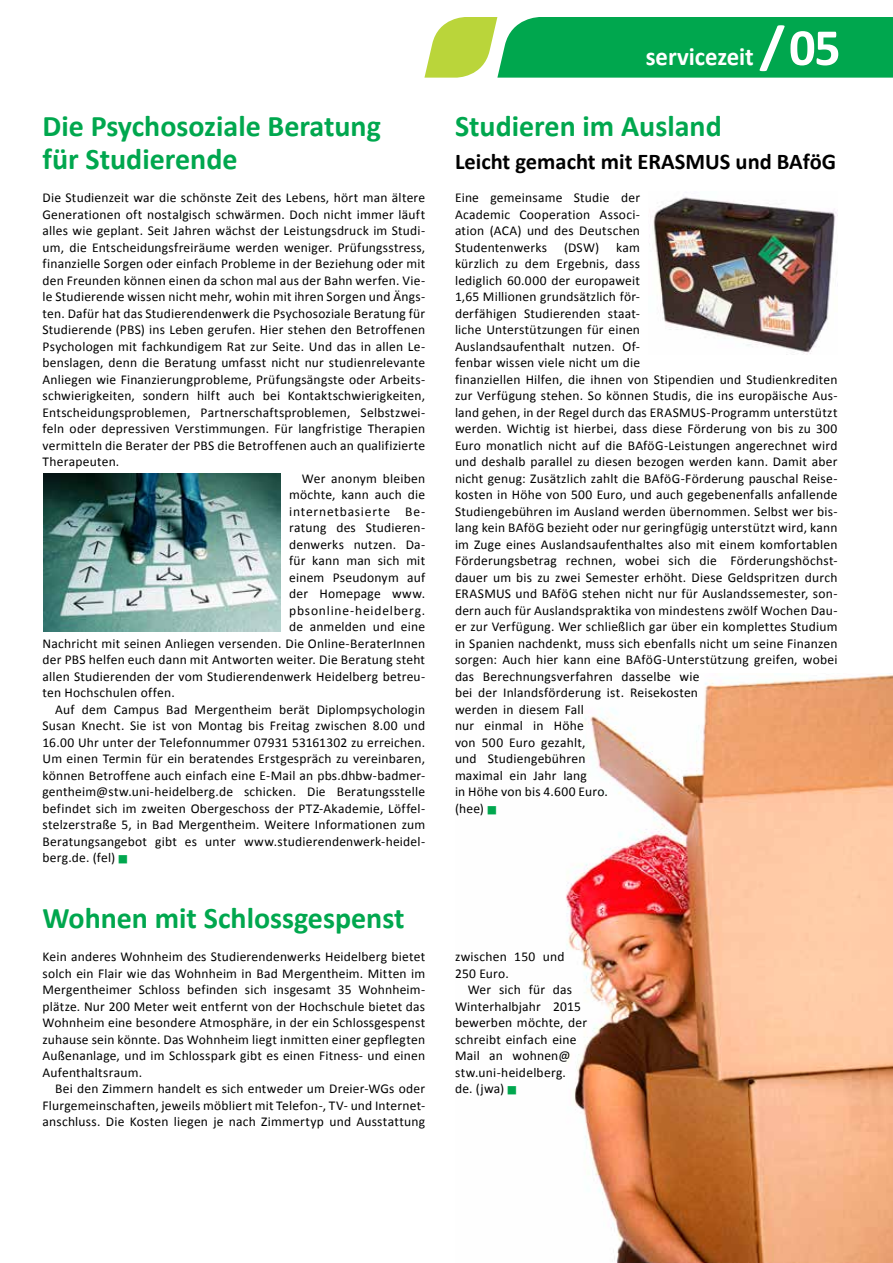
<style>
.page{position:relative;width:893px;height:1263px;background:#fff}
.page>*{position:absolute;margin:0;border:0;box-sizing:border-box;transform-origin:0 0}
.t1{font:700 30px/33px "Calibri";color:#00a74e}
.t2{font:700 25.5px "Calibri";color:#fff}
.t3{font:700 22.5px "Calibri";color:#000}
.t4{font:13.5px/16.5px "Calibri";letter-spacing:.015em;color:#000}
.t5{font:13.5px "Calibri";letter-spacing:.06em;color:#000}
.t6{font:13.5px "Calibri";letter-spacing:.055em;color:#000}
.s1{font-size:52.5px}
</style>
<div class="page">
<svg style="left:424px;top:17px;width:469px;height:61px;background:#28b258"></svg>
<img style="left:566px;top:675px;width:327px;height:588px">
<img style="left:44px;top:473px;width:237px;height:158px">
<img style="left:653px;top:197px;width:185px;height:158px">
<p class="t2" style="left:646px;top:40px;width:196px">servicezeit <span class="s1">/05</span></p>
<p class="t1" style="left:43px;top:110px;width:340px">Die Psychosoziale Beratung für Studierende</p>
<p class="t1" style="left:455px;top:110px;width:268px">Studieren im Ausland</p>
<p class="t3" style="left:455px;top:147px;width:383px">Leicht gemacht mit ERASMUS und BAföG</p>
<p class="t4" style="left:455px;top:189px;width:384px">Eine gemeinsame Studie der<br>Academic Cooperation Associ-<br>ation (ACA) und des Deutschen<br>Studentenwerks (DSW) kam<br>kürzlich zu dem Ergebnis, dass<br>lediglich 60.000 der europaweit<br>1,65 Millionen grundsätzlich för-<br>derfähigen Studierenden staat-<br>liche Unterstützungen für einen<br>Auslandsaufenthalt nutzen. Of-<br>fenbar wissen viele nicht um die<br>finanziellen Hilfen, die ihnen von Stipendien und Studienkrediten zur Verfügung stehen. So können Studis, die ins europäische Aus&shy;land gehen, in der Regel durch das ERASMUS-Programm unterstützt werden. Wichtig ist hierbei, dass diese Förderung von bis zu 300<br>Euro monatlich nicht auf die BAföG-Leistungen angerechnet wird und deshalb parallel zu diesen bezogen werden kann. Damit aber nicht genug: Zusätzlich zahlt die BAföG-Förderung pauschal Reise&shy;kosten in Höhe von 500 Euro, und auch gegebenenfalls anfallende Studiengebühren im Ausland werden übernommen. Selbst wer bis&shy;lang kein BAföG bezieht oder nur geringfügig unterstützt wird, kann im Zuge eines Auslandsaufenthaltes also mit einem komfortablen Förderungsbetrag rechnen, wobei sich die Förderungshöchst&shy;dauer um bis zu zwei Semester erhöht. Diese Geldspritzen durch ERASMUS und BAföG stehen nicht nur für Auslandssemester, son&shy;dern auch für Auslandspraktika von mindestens zwölf Wochen Dau&shy;er zur Verfügung. Wer schließlich gar über ein komplettes Studium in Spanien nachdenkt, muss sich ebenfalls nicht um seine Finanzen sorgen: Auch hier kann eine BAföG-Unterstützung greifen, wobei das Berechnungsverfahren dasselbe wie<br>bei der Inlandsförderung ist. Reisekosten<br>werden in diesem Fall<br>nur einmal in Höhe<br>von 500 Euro gezahlt,<br>und Studiengebühren<br>maximal ein Jahr lang<br>in Höhe von bis 4.600 Euro.<br>(hee)</p>
<p class="t4" style="left:43px;top:189px;width:384px">Die Studienzeit war die schönste Zeit des Lebens, hört man ältere</p>
<p class="t4" style="left:43px;top:206px;width:384px">Generationen oft nostalgisch schwärmen. Doch nicht immer läuft</p>
<p class="t4" style="left:43px;top:222px;width:384px">alles wie geplant. Seit Jahren wächst der Leistungsdruck im Studi-</p>
<p class="t4" style="left:43px;top:239px;width:384px">um, die Entscheidungsfreiräume werden weniger. Prüfungsstress,</p>
<p class="t4" style="left:43px;top:255px;width:384px">finanzielle Sorgen oder einfach Probleme in der Beziehung oder mit</p>
<p class="t4" style="left:43px;top:272px;width:384px">den Freunden können einen da schon mal aus der Bahn werfen. Vie-</p>
<p class="t4" style="left:43px;top:288px;width:384px">le Studierende wissen nicht mehr, wohin mit ihren Sorgen und Ängs-</p>
<p class="t4" style="left:43px;top:305px;width:384px">ten. Dafür hat das Studierendenwerk die Psychosoziale Beratung für</p>
<p class="t4" style="left:43px;top:321px;width:384px">Studierende (PBS) ins Leben gerufen. Hier stehen den Betroffenen</p>
<p class="t4" style="left:43px;top:338px;width:384px">Psychologen mit fachkundigem Rat zur Seite. Und das in allen Le-</p>
<p class="t4" style="left:43px;top:354px;width:384px">benslagen, denn die Beratung umfasst nicht nur studienrelevante</p>
<p class="t4" style="left:43px;top:371px;width:384px">Anliegen wie Finanzierungprobleme, Prüfungsängste oder Arbeits-</p>
<p class="t4" style="left:43px;top:387px;width:384px">schwierigkeiten, sondern hilft auch bei Kontaktschwierigkeiten,</p>
<p class="t4" style="left:43px;top:404px;width:384px">Entscheidungsproblemen, Partnerschaftsproblemen, Selbstzwei-</p>
<p class="t4" style="left:43px;top:420px;width:384px">feln oder depressiven Verstimmungen. Für langfristige Therapien</p>
<p class="t4" style="left:43px;top:437px;width:384px">vermitteln die Berater der PBS die Betroffenen auch an qualifizierte</p>
<p class="t4" style="left:43px;top:453px;width:78px">Therapeuten.</p>
<p class="t4" style="left:302px;top:470px;width:125px">Wer anonym bleiben</p>
<p class="t4" style="left:289px;top:486px;width:138px">möchte, kann auch die</p>
<p class="t6" style="left:289px;top:502px;width:138px">internetbasierte Be-</p>
<p class="t4" style="left:289px;top:519px;width:138px">ratung des Studieren-</p>
<p class="t4" style="left:289px;top:536px;width:138px">denwerks nutzen. Da-</p>
<p class="t4" style="left:289px;top:552px;width:138px">für kann man sich mit</p>
<p class="t4" style="left:289px;top:569px;width:138px">einem Pseudonym auf</p>
<p class="t4" style="left:289px;top:585px;width:138px">der Homepage www.</p>
<p class="t5" style="left:289px;top:601px;width:138px">pbsonline-heidelberg.</p>
<p class="t4" style="left:289px;top:618px;width:138px">de anmelden und eine</p>
<p class="t4" style="left:43px;top:635px;width:384px">Nachricht mit seinen Anliegen versenden. Die Online-BeraterInnen</p>
<p class="t4" style="left:43px;top:651px;width:384px">der PBS helfen euch dann mit Antworten weiter. Die Beratung steht</p>
<p class="t4" style="left:43px;top:668px;width:384px">allen Studierenden der vom Studierendenwerk Heidelberg betreu-</p>
<p class="t4" style="left:43px;top:684px;width:134px">ten Hochschulen offen.</p>
<p class="t4" style="left:55px;top:701px;width:371px">Auf dem Campus Bad Mergentheim berät Diplompsychologin</p>
<p class="t4" style="left:43px;top:717px;width:384px">Susan Knecht. Sie ist von Montag bis Freitag zwischen 8.00 und</p>
<p class="t4" style="left:43px;top:734px;width:384px">16.00 Uhr unter der Telefonnummer 07931 53161302 zu erreichen.</p>
<p class="t4" style="left:43px;top:750px;width:384px">Um einen Termin für ein beratendes Erstgespräch zu vereinbaren,</p>
<p class="t4" style="left:43px;top:767px;width:384px">können Betroffene auch einfach eine E-Mail an pbs.dhbw-badmer-</p>
<p class="t4" style="left:43px;top:783px;width:384px">gentheim@stw.uni-heidelberg.de schicken. Die Beratungsstelle</p>
<p class="t4" style="left:43px;top:800px;width:384px">befindet sich im zweiten Obergeschoss der PTZ-Akademie, Löffel-</p>
<p class="t4" style="left:43px;top:816px;width:384px">stelzerstraße 5, in Bad Mergentheim. Weitere Informationen zum</p>
<p class="t4" style="left:43px;top:833px;width:384px">Beratungsangebot gibt es unter www.studierendenwerk-heidel-</p>
<p class="t4" style="left:43px;top:849px;width:74px">berg.de. (fel)</p>
<p class="t1" style="left:43px;top:902px;width:363px">Wohnen mit Schlossgespenst</p>
<p class="t4" style="left:43px;top:948px;width:384px">Kein anderes Wohnheim des Studierendenwerks Heidelberg bietet</p>
<p class="t4" style="left:43px;top:965px;width:384px">solch ein Flair wie das Wohnheim in Bad Mergentheim. Mitten im</p>
<p class="t4" style="left:43px;top:981px;width:384px">Mergentheimer Schloss befinden sich insgesamt 35 Wohnheim-</p>
<p class="t4" style="left:43px;top:998px;width:384px">plätze. Nur 200 Meter weit entfernt von der Hochschule bietet das</p>
<p class="t4" style="left:43px;top:1014px;width:384px">Wohnheim eine besondere Atmosphäre, in der ein Schlossgespenst</p>
<p class="t4" style="left:43px;top:1031px;width:384px">zuhause sein könnte. Das Wohnheim liegt inmitten einer gepflegten</p>
<p class="t4" style="left:43px;top:1047px;width:384px">Außenanlage, und im Schlosspark gibt es einen Fitness- und einen</p>
<p class="t4" style="left:43px;top:1064px;width:101px">Aufenthaltsraum.</p>
<p class="t4" style="left:55px;top:1080px;width:371px">Bei den Zimmern handelt es sich entweder um Dreier-WGs oder</p>
<p class="t4" style="left:43px;top:1097px;width:383px">Flurgemeinschaften, jeweils möbliert mit Telefon-, TV- und Internet-</p>
<p class="t4" style="left:43px;top:1113px;width:384px">anschluss. Die Kosten liegen je nach Zimmertyp und Ausstattung</p>
<p class="t4" style="left:455px;top:948px;width:111px">zwischen 150 und</p>
<p class="t4" style="left:455px;top:965px;width:55px">250 Euro.</p>
<p class="t4" style="left:468px;top:981px;width:106px">Wer sich für das</p>
<p class="t4" style="left:455px;top:998px;width:128px">Winterhalbjahr 2015</p>
<p class="t4" style="left:455px;top:1014px;width:134px">bewerben möchte, der</p>
<p class="t4" style="left:455px;top:1031px;width:123px">schreibt einfach eine</p>
<p class="t4" style="left:455px;top:1047px;width:117px">Mail an wohnen@</p>
<p class="t4" style="left:455px;top:1064px;width:113px">stw.uni-heidelberg.</p>
<p class="t4" style="left:455px;top:1080px;width:51px">de. (jwa)</p>
</div>
